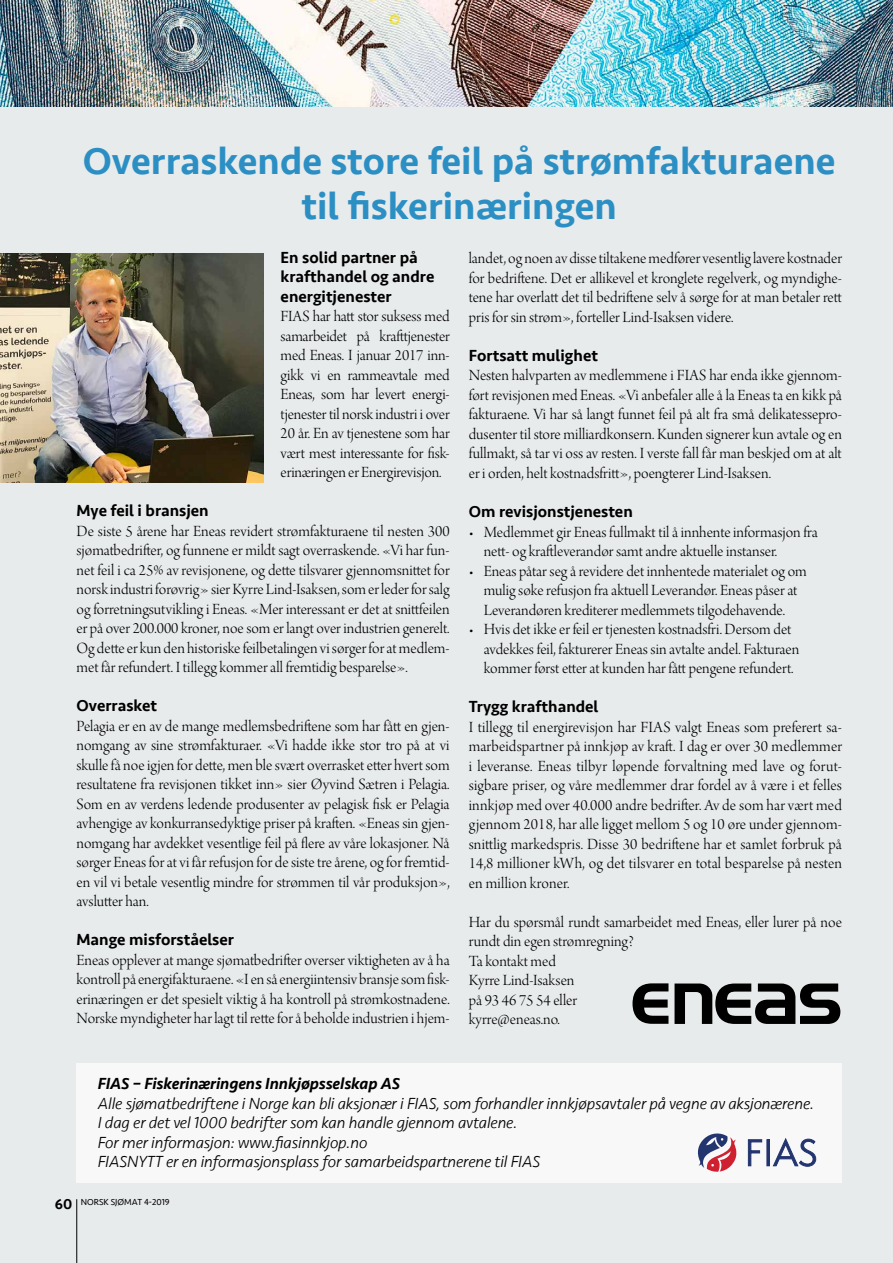
<style>
.page{position:relative;width:893px;height:1263px;background:#fff}
.page>*{position:absolute;margin:0;border:0;box-sizing:border-box;transform-origin:0 0}
.t1{font:500 39px/45px "Seravek";color:#2c8fc4;text-align:center}
.t2{font:16.5px/19.5px "Arno Pro Light Display";color:#000;text-align:justify}
.t3{font:italic 300 16.5px/19.5px "Seravek";letter-spacing:-.01em;color:#000}
.t4{font:500 16.5px/19.5px "Seravek";color:#000}
.t5{font:italic 500 16.5px "Seravek";letter-spacing:-.01em;color:#000}
.t6{font:9px "Seravek";color:#000}
.s1{font-weight:500;font-size:15px}
</style>
<div class="page">
<div style="left:0;top:106px;width:893px;height:1157px;background:#e8ebec"></div>
<img style="left:0;top:0;width:893px;height:106px">
<img style="left:0;top:253px;width:264px;height:230px">
<svg style="left:674px;top:983px;width:166px;height:41px"></svg>
<svg style="left:632px;top:983px;width:36px;height:41px"></svg>
<hr style="left:77px;top:1199px;width:1px;height:64px;background:#000">
<div style="left:77px;top:1063px;width:765px;height:119px;background:#f8f8f9"></div>
<svg style="left:698px;top:1133px;width:39px;height:39px"></svg>
<svg style="left:748px;top:1139px;width:14px;height:27px"></svg>
<div style="left:767px;top:1139px;width:3px;height:27px;border:1px solid #23356f"></div>
<svg style="left:773px;top:1138px;width:43px;height:29px"></svg>
<h1 class="t1" style="left:83px;top:139px;width:754px">Overraskende store feil på strømfakturaene til fiskerinæringen</h1>
<p class="t4" style="left:281px;top:248px;width:155px">En solid partner på krafthandel og andre energitjenester</p>
<p class="t2" style="left:281px;top:308px;width:171px">FIAS har hatt stor suksess med samarbeidet på krafttjenester med Eneas. I januar 2017 inn&shy;gikk vi en rammeavtale med Eneas, som har levert energi&shy;tjenester til norsk industri i over 20 år. En av tjenestene som har vært mest interessante for fisk&shy;erinæringen er Energirevisjon.</p>
<p class="t4" style="left:77px;top:501px;width:134px">Mye feil i bransjen</p>
<p class="t2" style="left:77px;top:522px;width:375px">De siste 5 årene har Eneas revidert strømfakturaene til nesten 300 sjømatbedrifter, og funnene er mildt sagt overraskende. «Vi har fun&shy;net feil i ca 25% av revisjonene, og dette tilsvarer gjennomsnittet for norsk industri forøvrig» sier Kyrre Lind-Isaksen, som er leder for salg og forretningsutvikling i Eneas. «Mer interessant er det at snittfeilen er på over 200.000 kroner, noe som er langt over industrien generelt.<br>Og dette er kun den historiske feilbetalingen vi sørger for at medlem&shy;met får refundert. I tillegg kommer all fremtidig besparelse».</p>
<p class="t4" style="left:77px;top:696px;width:82px">Overrasket</p>
<p class="t2" style="left:77px;top:717px;width:375px">Pelagia er en av de mange medlemsbedriftene som har fått en gjen&shy;nomgang av sine strømfakturaer. «Vi hadde ikke stor tro på at vi skulle få noe igjen for dette, men ble svært overrasket etter hvert som resultatene fra revisjonen tikket inn» sier Øyvind Sætren i Pelagia.<br>Som en av verdens ledende produsenter av pelagisk fisk er Pelagia avhengige av konkurransedyktige priser på kraften. «Eneas sin gjen&shy;nomgang har avdekket vesentlige feil på flere av våre lokasjoner. Nå sørger Eneas for at vi får refusjon for de siste tre årene, og for fremtid&shy;en vil vi betale vesentlig mindre for strømmen til vår produksjon», avslutter han.</p>
<p class="t4" style="left:77px;top:930px;width:159px">Mange misforståelser</p>
<p class="t2" style="left:77px;top:951px;width:375px">Eneas opplever at mange sjømatbedrifter overser viktigheten av å ha kontroll på energifakturaene. «I en så energiintensiv bransje som fisk&shy;erinæringen er det spesielt viktig å ha kontroll på strømkostnadene.<br>Norske myndigheter har lagt til rette for å beholde industrien i hjem-</p>
<p class="t2" style="left:469px;top:250px;width:375px">landet, og noen av disse tiltakene medfører vesentlig lavere kostnader for bedriftene. Det er allikevel et kronglete regelverk, og myndighe&shy;tene har overlatt det til bedriftene selv å sørge for at man betaler rett pris for sin strøm», forteller Lind-Isaksen videre.</p>
<p class="t4" style="left:469px;top:346px;width:131px">Fortsatt mulighet</p>
<p class="t2" style="left:469px;top:367px;width:375px">Nesten halvparten av medlemmene i FIAS har enda ikke gjennom&shy;ført revisjonen med Eneas. «Vi anbefaler alle å la Eneas ta en kikk på fakturaene. Vi har så langt funnet feil på alt fra små delikatessepro&shy;dusenter til store milliardkonsern. Kunden signerer kun avtale og en fullmakt, så tar vi oss av resten. I verste fall får man beskjed om at alt er i orden, helt kostnadsfritt», poengterer Lind-Isaksen.</p>
<p class="t4" style="left:469px;top:502px;width:165px">Om revisjonstjenesten</p>
<p class="t2" style="left:484px;top:523px;width:336px;text-indent:-15px">• Medlemmet gir Eneas fullmakt til å innhente informasjon fra nett- og kraftleverandør samt andre aktuelle instanser.</p>
<p class="t2" style="left:469px;top:562px;width:339px;text-align:center">• Eneas påtar seg å revidere det innhentede materialet og om mulig søke refusjon fra aktuell Leverandør. Eneas påser at<br>Leverandøren krediterer medlemmets tilgodehavende.</p>
<p class="t2" style="left:484px;top:620px;width:317px;text-align:left;text-indent:-15px">• Hvis det ikke er feil er tjenesten kostnadsfri. Dersom det avdekkes feil, fakturerer Eneas sin avtalte andel. Fakturaen kommer først etter at kunden har fått pengene refundert.</p>
<p class="t4" style="left:469px;top:697px;width:131px">Trygg krafthandel</p>
<p class="t2" style="left:469px;top:718px;width:375px">I tillegg til energirevisjon har FIAS valgt Eneas som preferert sa&shy;marbeidspartner på innkjøp av kraft. I dag er over 30 medlemmer i leveranse. Eneas tilbyr løpende forvaltning med lave og forut&shy;sigbare priser, og våre medlemmer drar fordel av å være i et felles innkjøp med over 40.000 andre bedrifter. Av de som har vært med gjennom 2018, har alle ligget mellom 5 og 10 øre under gjennom&shy;snittlig markedspris. Disse 30 bedriftene har et samlet forbruk på 14,8 millioner kWh, og det tilsvarer en total besparelse på nesten en million kroner.</p>
<p class="t2" style="left:469px;top:913px;width:375px;text-align:left">Har du spørsmål rundt samarbeidet med Eneas, eller lurer på noe rundt din egen strømregning?<br>Ta kontakt med<br>Kyrre Lind-Isaksen<br>på 93 46 75 54 eller<br>kyrre@eneas.no.</p>
<p class="t5" style="left:98px;top:1073px;width:304px">FIAS – Fiskerinæringens Innkjøpsselskap AS</p>
<p class="t3" style="left:98px;top:1093px;width:718px">Alle sjømatbedriftene i Norge kan bli aksjonær i FIAS, som forhandler innkjøpsavtaler på vegne av aksjonærene.<br>I dag er det vel 1000 bedrifter som kan handle gjennom avtalene.<br>For mer informasjon: www.fiasinnkjop.no<br>FIASNYTT er en informasjonsplass for samarbeidspartnerene til FIAS</p>
<p class="t6" style="left:55px;top:1195px;width:116px"><span class="s1">60</span> NORSK SJØMAT 4-2019</p>
</div>
